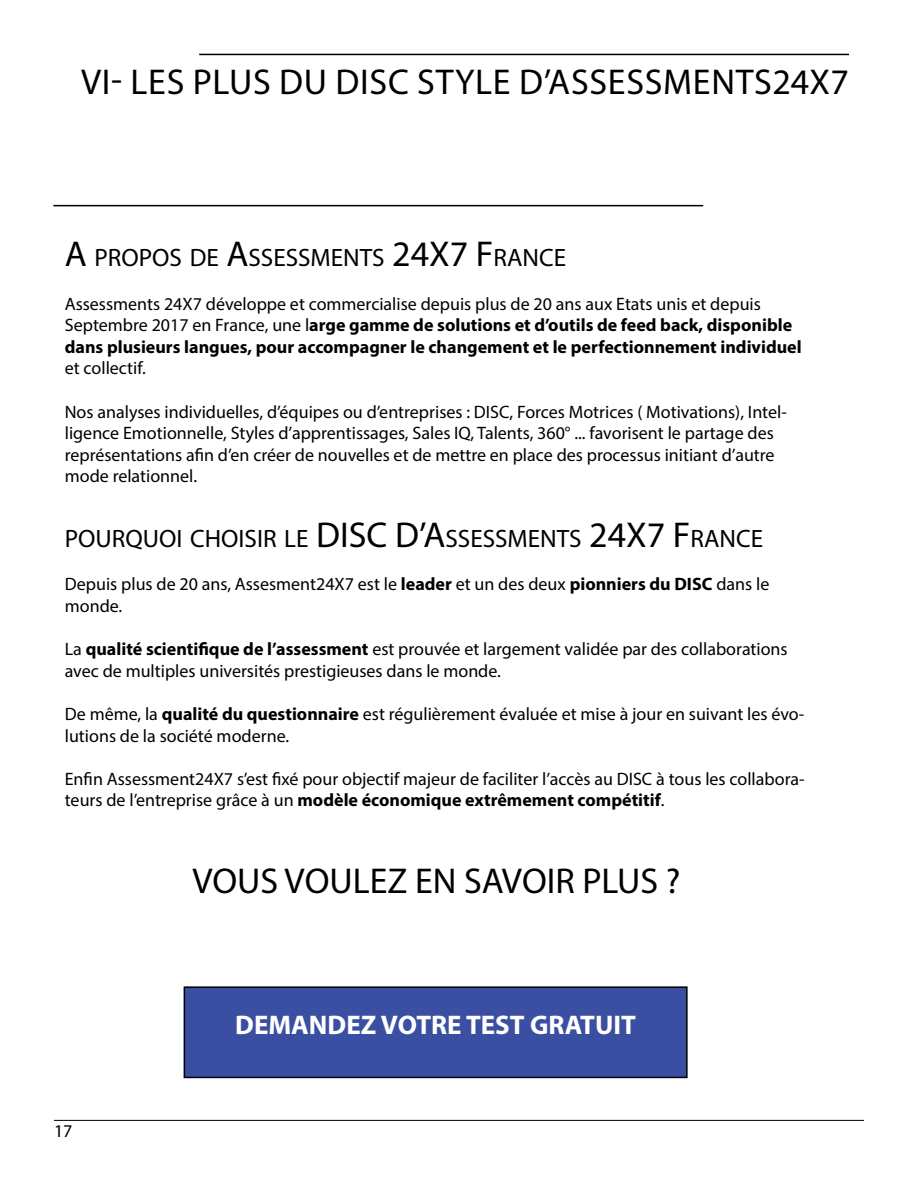
<style>
.page{position:relative;width:918px;height:1188px;background:#fff}
.page>*{position:absolute;margin:0;border:0;box-sizing:border-box;transform-origin:0 0}
.t1{font:36px "Myriad Pro";letter-spacing:.015em;color:#000}
.t2{font:700 27px "Myriad Pro";color:#fff}
.t3{font:25.2px "Myriad Pro";color:#000}
.t4{font:18px/21.6px "Myriad Pro";color:#000}
.t5{font:700 18px/21.6px "Myriad Pro";color:#000}
.s1{font-size:36px}
.s2{font-weight:400}
.s3{font-weight:700}
</style>
<div class="page">
<hr style="left:54px;top:1120px;width:810px;height:1px;background:#000">
<hr style="left:199px;top:54px;width:650px;height:1px;background:#000">
<hr style="left:53px;top:205px;width:650px;height:1px;background:#000">
<div style="left:184px;top:987px;width:503px;height:90px;background:#3a4fa2"></div>
<div style="left:184px;top:986px;width:504px;height:92px;border:2px solid #000"></div>
<h1 class="t1" style="left:81px;top:60px;width:770px">VI- LES PLUS DU DISC STYLE D’ASSESSMENTS24X7</h1>
<h3 class="t3" style="left:65px;top:242px;width:503px"><span class="s1">A</span> PROPOS DE <span class="s1">A</span>SSESSMENTS <span class="s1">24X7 F</span> RANCE</h3>
<p class="t5" style="left:65px;top:292px;width:738px"><span class="s2">Assessments 24X7 développe et commercialise depuis plus de 20 ans aux Etats unis et depuis<br>Septembre 2017 en France, une l</span>arge gamme de solutions et d’outils de feed back, disponible dans plusieurs langues, pour accompagner le changement et le perfectionnement individuel</p>
<p class="t4" style="left:65px;top:357px;width:82px">et collectif.</p>
<p class="t4" style="left:65px;top:400px;width:724px">Nos analyses individuelles, d’équipes ou d’entreprises : DISC, Forces Motrices ( Motivations), Intel&shy;ligence Emotionnelle, Styles d’apprentissages, Sales IQ, Talents, 360° ... favorisent le partage des représentations afin d’en créer de nouvelles et de mettre en place des processus initiant d’autre mode relationnel.</p>
<h3 class="t3" style="left:65px;top:523px;width:700px">POURQUOI CHOISIR LE <span class="s1">DISC D’A</span>SSESSMENTS <span class="s1">24X7 F</span> RANCE</h3>
<p class="t4" style="left:65px;top:573px;width:706px">Depuis plus de 20 ans, Assesment24X7 est le <span class="s3">leader</span> et un des deux <span class="s3">pionniers du DISC</span> dans le monde.</p>
<p class="t4" style="left:65px;top:638px;width:724px">La <span class="s3">qualité scientifique de l’assessment</span> est prouvée et largement validée par des collaborations avec de multiples universités prestigieuses dans le monde.</p>
<p class="t4" style="left:65px;top:703px;width:741px">De même, la <span class="s3">qualité du questionnaire</span> est régulièrement évaluée et mise à jour en suivant les évo&shy;lutions de la société moderne.</p>
<p class="t4" style="left:65px;top:768px;width:741px">Enfin Assessment24X7 s’est fixé pour objectif majeur de faciliter l’accès au DISC à tous les collabora&shy;teurs de l’entreprise grâce à un <span class="s3">modèle économique extrêmement compétitif</span>.</p>
<h1 class="t1" style="left:192px;top:859px;width:490px">VOUS VOULEZ EN SAVOIR PLUS ?</h1>
<p class="t4" style="left:54px;top:1120px;width:20px">17</p>
<h2 class="t2" style="left:235px;top:1007px;width:402px">DEMANDEZ VOTRE TEST GRATUIT</h2>
</div>
